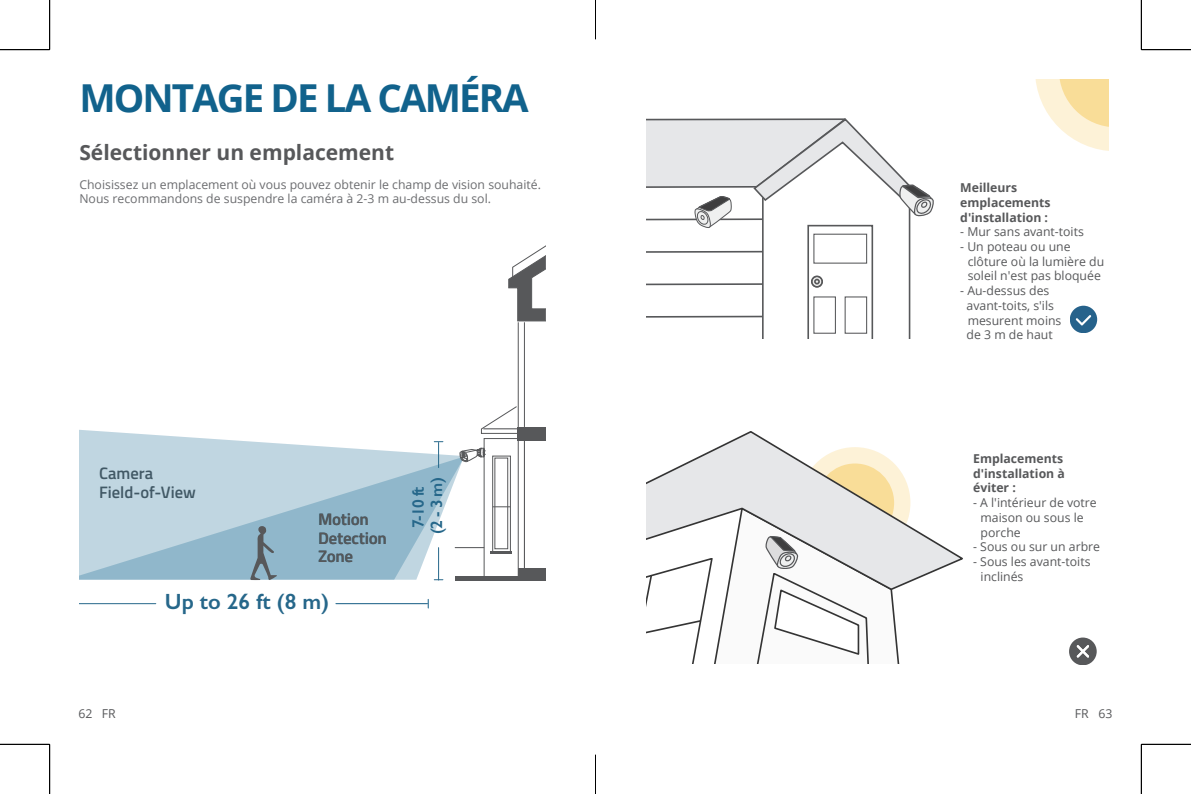
<style>
.page{position:relative;width:1191px;height:794px;background:#fff}
.page>*{position:absolute;margin:0;border:0;box-sizing:border-box;transform-origin:0 0}
.Primary_Title{font:700 38.5px "Open Sans";letter-spacing:-.05em;color:#11628c}
.t1{font:600 22.05px "Gill Sans";color:#26678a}
.text-项目编号{font:700 21px "Open Sans";color:#57585a}
.t2{font:600 16.62px/18.4px "Titillium Web";color:#57585a}
.t3{font:600 16.62px/18.4px "Gill Sans";color:#26678a;text-align:center}
.text-项目编号-2{font:12.25px/14.7px "Open Sans";color:#57585a}
.text-项目编号-3{font:12.25px/14.7px "Open Sans";color:#6c6d70}
.text-项目编号-4{font:700 12.25px/14.7px "Open Sans";color:#57585a}
</style>
<div class="page">
<svg style="left:1070px;top:306px;width:27px;height:27px"></svg>
<svg style="left:1035px;top:79px;width:74px;height:72px"></svg>
<svg style="left:646px;top:118px;width:288px;height:221px"></svg>
<svg style="left:646px;top:431px;width:317px;height:156px"></svg>
<svg style="left:1069px;top:637px;width:27px;height:28px"></svg>
<svg style="left:646px;top:507px;width:254px;height:157px"></svg>
<svg style="left:646px;top:431px;width:17px;height:67px"></svg>
<hr style="left:79px;top:603px;width:77px;height:1px;background:#26678a">
<hr style="left:336px;top:603px;width:91px;height:1px;background:#26678a">
<svg style="left:79px;top:429px;width:380px;height:28px;fill:#c5d9e3"></svg>
<svg style="left:79px;top:457px;width:383px;height:123px;background:#afcbd9"></svg>
<svg style="left:508px;top:245px;width:38px;height:77px"></svg>
<hr style="left:524px;top:322px;width:1px;height:105px;background:#57585a">
<hr style="left:524px;top:439px;width:1px;height:130px;background:#57585a">
<hr style="left:518px;top:322px;width:1px;height:105px;background:#57585a">
<div style="left:518px;top:427px;width:28px;height:14px;background:#57585a"></div>
<svg style="left:481px;top:405px;width:37px;height:29px"></svg>
<hr style="left:483px;top:428px;width:34px;height:1px;background:#57585a">
<div style="left:483px;top:438px;width:36px;height:139px;border:1px solid #57585a"></div>
<div style="left:492px;top:455px;width:19px;height:97px;border:1px solid #57585a"></div>
<div style="left:494px;top:457px;width:14px;height:92px;border:1px solid #57585a"></div>
<svg style="left:492px;top:506px;width:18px;height:1px"></svg>
<hr style="left:491px;top:552px;width:21px;height:2px;background:#57585a">
<svg style="left:455px;top:547px;width:29px;height:1px"></svg>
<div style="left:518px;top:567px;width:28px;height:13px;background:#57585a"></div>
<hr style="left:455px;top:576px;width:63px;height:4px;background:#57585a">
<svg style="left:250px;top:526px;width:27px;height:54px"></svg>
<hr style="left:438px;top:547px;width:1px;height:33px;background:#26678a">
<svg style="left:434px;top:441px;width:9px;height:26px"></svg>
<svg style="left:459px;top:440px;width:26px;height:22px"></svg>
<hr style="left:0;top:49px;width:50px;height:1px;background:#000">
<hr style="left:1141px;top:49px;width:50px;height:1px;background:#000">
<hr style="left:0;top:744px;width:50px;height:1px;background:#000">
<hr style="left:1141px;top:744px;width:50px;height:1px;background:#000">
<hr style="left:49px;top:0;width:1px;height:50px;background:#000">
<hr style="left:49px;top:744px;width:1px;height:50px;background:#000">
<hr style="left:1141px;top:0;width:1px;height:50px;background:#000">
<hr style="left:1141px;top:744px;width:1px;height:50px;background:#000">
<hr style="left:595px;top:0;width:1px;height:39px;background:#000">
<hr style="left:595px;top:755px;width:1px;height:39px;background:#000">
<p class="Primary_Title" style="left:79px;top:71px;width:451px">MONTAGE DE LA CAMÉRA</p>
<p class="text-项目编号" style="left:79px;top:138px;width:316px">Sélectionner un emplacement</p>
<p class="text-项目编号-3" style="left:79px;top:176px;width:463px">Choisissez un emplacement où vous pouvez obtenir le champ de vision souhaité.<br>Nous recommandons de suspendre la caméra à 2-3 m au-dessus du sol.</p>
<p class="t2" style="left:99px;top:463px;width:98px">Camera<br>Field-of-View</p>
<p class="t2" style="left:318px;top:509px;width:70px">Motion<br>Detection<br>Zone</p>
<p class="t1" style="left:165px;top:588px;width:166px">Up to 26 ft (8 m)</p>
<p class="t3" style="left:409px;top:533px;width:58px;rotate:-90deg">7-10 ft (2 - 3 m)</p>
<p class="text-项目编号-4" style="left:960px;top:180px;width:92px">Meilleurs emplacements d'installation :</p>
<p class="text-项目编号-2" style="left:960px;top:224px;width:125px">- Mur sans avant-toits</p>
<p class="text-项目编号-2" style="left:967px;top:239px;width:138px;text-indent:-7px">- Un poteau ou une clôture où la lumière du soleil n'est pas bloquée</p>
<p class="text-项目编号-2" style="left:960px;top:283px;width:91px">- Au-dessus des</p>
<p class="text-项目编号-2" style="left:966px;top:298px;width:96px">avant-toits, s'ils mesurent moins</p>
<p class="text-项目编号-2" style="left:966px;top:327px;width:88px">de 3 m de haut</p>
<p class="text-项目编号-4" style="left:973px;top:451px;width:93px">Emplacements d'installation à éviter :</p>
<p class="text-项目编号-2" style="left:980px;top:495px;width:118px;text-indent:-7px">- A l'intérieur de votre maison ou sous le porche</p>
<p class="text-项目编号-2" style="left:973px;top:539px;width:128px">- Sous ou sur un arbre</p>
<p class="text-项目编号-2" style="left:980px;top:554px;width:111px;text-indent:-7px">- Sous les avant-toits inclinés</p>
<p class="text-项目编号-2" style="left:78px;top:706px;width:39px">62 FR</p>
<p class="text-项目编号-2" style="left:1075px;top:706px;width:39px">FR 63</p>
</div>
